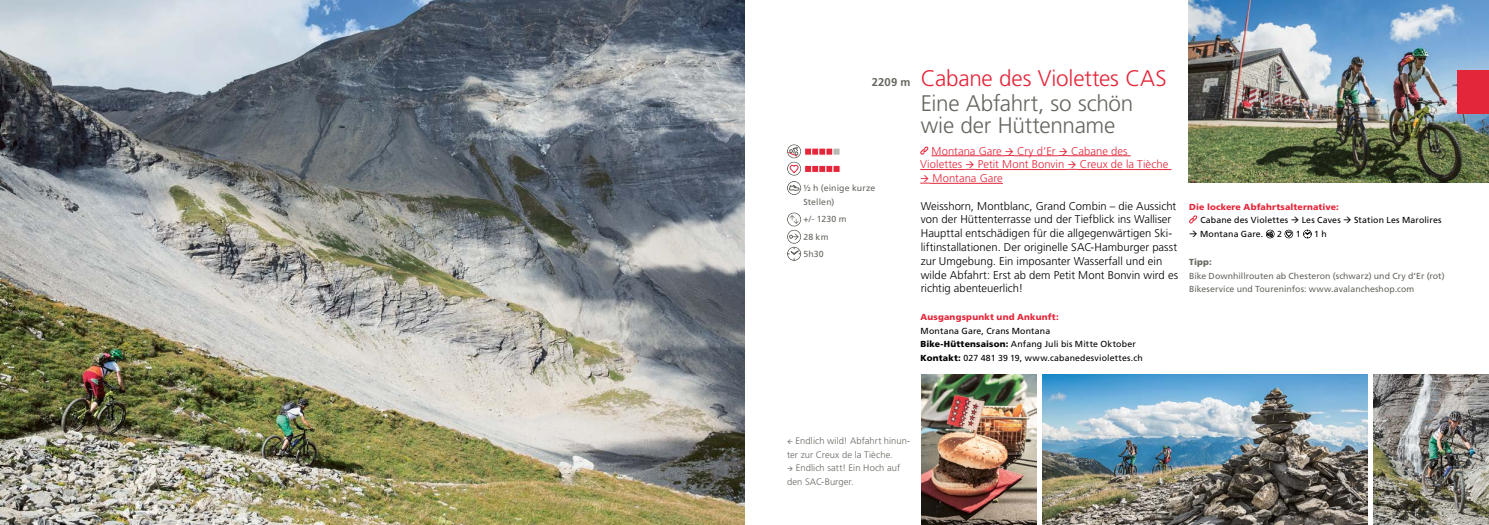
<style>
.page{position:relative;width:1489px;height:525px;background:#fff}
.page>*{position:absolute;margin:0;border:0;box-sizing:border-box;transform-origin:0 0}
.t1{font:300 22.5px/22.5px "Frutiger LT Std";letter-spacing:-.01em;color:#676760}
.t2{font:300 22.5px "Frutiger LT Std";letter-spacing:-.01em;color:#e4263a}
.t3{font:300 11.25px/13.8px "Frutiger LT Std";letter-spacing:.005em;color:#000001}
.t4{font:300 11.25px/13.8px "Frutiger LT Std";letter-spacing:.005em;color:#e4263a}
.t5{font:300 9.38px/13.8px "Frutiger LT Std";letter-spacing:.005em;color:#676760}
.t6{font:8.75px/13.8px "Frutiger LT Std";letter-spacing:.015em;color:#000001}
.t7{font:8.75px/13.8px "Frutiger LT Std";letter-spacing:.005em;color:#676760}
.t8{font:900 8.75px "Frutiger LT Std";letter-spacing:.02em;color:#e4263a}
.t9{font:900 8.75px "Frutiger LT Std";color:#676760}
.s1{font-weight:700;font-size:11.25px;color:#676760}
.s2{font-weight:900}
.s3{font-weight:900;color:#e4263a}
</style>
<div class="page">
<img style="left:1188px;top:0;width:300px;height:182px">
<img style="left:0;top:0;width:744px;height:524px">
<div style="left:1456px;top:70px;width:32px;height:44px;background:#e4263a"></div>
<div style="left:787px;top:144px;width:14px;height:14px;border:1px solid #676760;border-radius:50%"></div>
<svg style="left:787px;top:147px;width:11px;height:10px"></svg>
<div style="left:787px;top:161px;width:14px;height:15px;border:1px solid #676760;border-radius:50%"></div>
<svg style="left:789px;top:164px;width:9px;height:9px"></svg>
<div style="left:787px;top:181px;width:14px;height:14px;border:1px solid #676760;border-radius:50%"></div>
<svg style="left:788px;top:185px;width:11px;height:6px"></svg>
<div style="left:787px;top:212px;width:14px;height:14px;border:1px solid #676760;border-radius:50%"></div>
<svg style="left:789px;top:215px;width:9px;height:9px"></svg>
<div style="left:787px;top:229px;width:14px;height:15px;border:1px solid #676760;border-radius:50%"></div>
<svg style="left:789px;top:233px;width:9px;height:7px"></svg>
<div style="left:787px;top:246px;width:14px;height:15px;border:1px solid #676760;border-radius:50%"></div>
<svg style="left:787px;top:247px;width:14px;height:13px"></svg>
<hr style="left:931px;top:155px;width:73px;height:1px;background:#e4263a">
<hr style="left:1014px;top:155px;width:44px;height:1px;background:#e4263a">
<hr style="left:1067px;top:155px;width:63px;height:1px;background:#e4263a">
<hr style="left:920px;top:169px;width:45px;height:1px;background:#e4263a">
<hr style="left:974px;top:169px;width:93px;height:1px;background:#e4263a">
<hr style="left:1076px;top:169px;width:95px;height:1px;background:#e4263a">
<hr style="left:929px;top:183px;width:73px;height:1px;background:#e4263a">
<svg style="left:920px;top:146px;width:8px;height:8px"></svg>
<svg style="left:1189px;top:215px;width:8px;height:8px"></svg>
<div style="left:1265px;top:229px;width:9px;height:9px;border:1px solid #000001;border-radius:50%"></div>
<svg style="left:1266px;top:231px;width:6px;height:6px"></svg>
<div style="left:1284px;top:229px;width:9px;height:9px;border:1px solid #000001;border-radius:50%"></div>
<svg style="left:1285px;top:231px;width:6px;height:6px"></svg>
<div style="left:1302px;top:229px;width:9px;height:9px;border:1px solid #000001;border-radius:50%"></div>
<svg style="left:1303px;top:230px;width:8px;height:8px"></svg>
<div style="left:804px;top:148px;width:7px;height:7px;background:#e4263a;border:1px solid #fff"></div>
<div style="left:811px;top:148px;width:8px;height:7px;background:#e4263a;border:1px solid #fff"></div>
<div style="left:818px;top:148px;width:8px;height:7px;background:#e4263a;border:1px solid #fff"></div>
<div style="left:825px;top:148px;width:8px;height:7px;background:#e4263a;border:1px solid #fff"></div>
<div style="left:832px;top:148px;width:8px;height:7px;background:#b8b8b6;border:1px solid #fff"></div>
<div style="left:804px;top:165px;width:7px;height:7px;background:#e4263a;border:1px solid #fff"></div>
<div style="left:811px;top:165px;width:8px;height:7px;background:#e4263a;border:1px solid #fff"></div>
<div style="left:818px;top:165px;width:8px;height:7px;background:#e4263a;border:1px solid #fff"></div>
<div style="left:825px;top:165px;width:8px;height:7px;background:#e4263a;border:1px solid #fff"></div>
<div style="left:832px;top:165px;width:8px;height:7px;background:#e4263a;border:1px solid #fff"></div>
<img style="left:1042px;top:374px;width:325px;height:150px">
<img style="left:921px;top:374px;width:115px;height:150px">
<img style="left:1373px;top:374px;width:115px;height:150px">
<h1 class="t2" style="left:871px;top:65px;width:296px"><span class="s1">2209 m</span> Cabane des Violettes CAS</h1>
<h1 class="t1" style="left:920px;top:92px;width:214px">Eine Abfahrt, so schön wie der Hüttenname</h1>
<p class="t7" style="left:803px;top:181px;width:74px">½ h (einige kurze<br>Stellen)</p>
<p class="t7" style="left:803px;top:211px;width:45px;line-height:17.2px">+/- 1230 m<br>28 km<br>5h30</p>
<p class="t4" style="left:920px;top:144px;width:249px;text-indent:11px">Montana Gare → Cry d‘Er → Cabane des<br>Violettes → Petit Mont Bonvin → Creux de la Tièche</p>
<p class="t4" style="left:920px;top:171px;width:84px">→ Montana Gare</p>
<p class="t3" style="left:920px;top:199px;width:259px">Weisshorn, Montblanc, Grand Combin – die Aussicht von der Hüttenterrasse und der Tiefblick ins Walliser Haupttal entschädigen für die allgegenwärtigen Ski&shy;liftinstallationen. Der originelle SAC-Hamburger passt zur Umgebung. Ein imposanter Wasserfall und ein wilde Abfahrt: Erst ab dem Petit Mont Bonvin wird es richtig abenteuerlich!</p>
<p class="t8" style="left:920px;top:311px;width:139px">Ausgangspunkt und Ankunft:</p>
<p class="t6" style="left:920px;top:323px;width:224px">Montana Gare, Crans Montana<br><span class="s2">Bike-Hüttensaison:</span> Anfang Juli bis Mitte Oktober<br><span class="s2">Kontakt:</span> 027 481 39 19, www.cabanedesviolettes.ch</p>
<p class="t6" style="left:1200px;top:200px;width:243px;text-indent:-11px"><span class="s3">Die lockere Abfahrtsalternative:<br></span>Cabane des Violettes → Les Caves → Station Les Marolires</p>
<p class="t6" style="left:1188px;top:227px;width:76px">→ Montana Gare.</p>
<p class="t6" style="left:1276px;top:227px;width:6px">2</p>
<p class="t6" style="left:1295px;top:227px;width:6px">1</p>
<p class="t6" style="left:1314px;top:227px;width:14px">1 h</p>
<p class="t9" style="left:1188px;top:256px;width:24px">Tipp:</p>
<p class="t7" style="left:1188px;top:268px;width:257px">Bike Downhillrouten ab Chesteron (schwarz) und Cry d‘Er (rot)<br>Bikeservice und Toureninfos: www.avalancheshop.com</p>
<p class="t5" style="left:787px;top:433px;width:125px;text-indent:9px">Endlich wild! Abfahrt hinun&shy;ter zur Creux de la Tièche.</p>
<p class="t5" style="left:787px;top:461px;width:115px">→ Endlich satt! Ein Hoch auf den SAC-Burger.</p>
</div>
